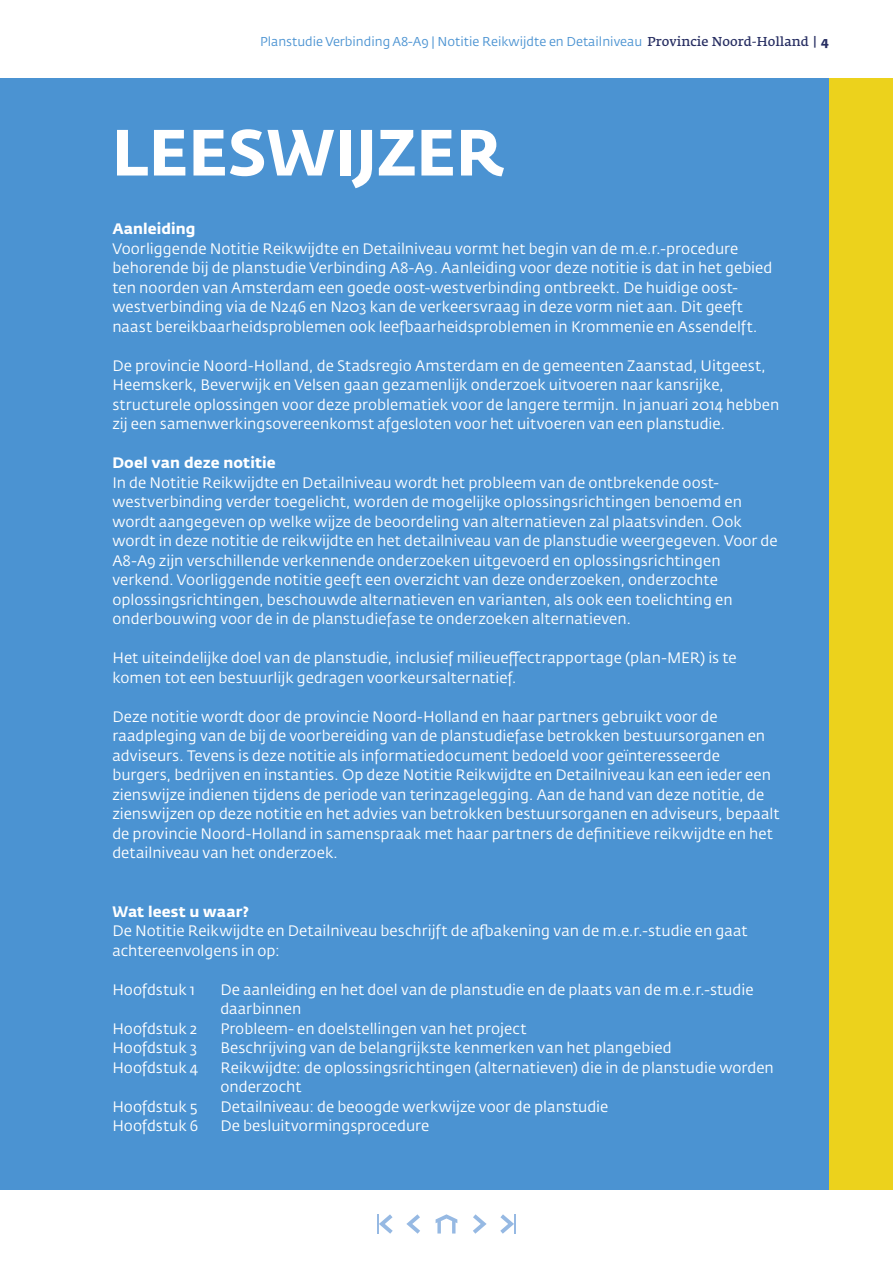
<style>
.page{position:relative;width:893px;height:1263px;background:#fff}
.page>*{position:absolute;margin:0;border:0;box-sizing:border-box;transform-origin:0 0}
.t1{font:700 64.5px "Fedra Sans Std";color:#fff}
.t2{font:15px/19.5px "Fedra Sans Std";color:#fff}
.t3{font:700 15px "Fedra Sans Std";letter-spacing:.01em;color:#fff}
.t4{font:12.75px "Fedra Sans Std";color:#4b93d2}
.s1{font-family:"Fedra Serif A Std";font-weight:600;color:#272e62}
.s2{font-family:"Fedra Serif A Std";font-weight:700;font-size:12px;color:#272e62}
.s3{font-weight:700;color:#272e62}
</style>
<div class="page">
<svg style="left:436px;top:1214px;width:21px;height:19px"></svg>
<svg style="left:377px;top:1214px;width:16px;height:20px"></svg>
<svg style="left:500px;top:1214px;width:16px;height:20px"></svg>
<svg style="left:473px;top:1214px;width:14px;height:20px"></svg>
<svg style="left:406px;top:1214px;width:14px;height:20px"></svg>
<div style="left:0;top:78px;width:829px;height:1112px;background:#4b93d2"></div>
<div style="left:829px;top:78px;width:64px;height:1112px;background:#ecd21c"></div>
<p class="t4" style="left:260px;top:34px;width:570px">Planstudie Verbinding A8-A9 | Notitie Reikwijdte en Detailniveau <span class="s1">Provincie Noord-Holland</span> <span class="s2">|</span> <span class="s3">4</span></p>
<h1 class="t1" style="left:112px;top:111px;width:394px">LEESWIJZER</h1>
<p class="t3" style="left:112px;top:219px;width:85px">Aanleiding</p>
<p class="t2" style="left:112px;top:239px;width:662px">Voorliggende Notitie Reikwijdte en Detailniveau vormt het begin van de m.e.r.-procedure behorende bij de planstudie Verbinding A8-A9. Aanleiding voor deze notitie is dat in het gebied ten noorden van Amsterdam een goede oost-westverbinding ontbreekt. De huidige oost&shy;westverbinding via de N246 en N203 kan de verkeersvraag in deze vorm niet aan. Dit geeft naast bereikbaarheidsproblemen ook leefbaarheidsproblemen in Krommenie en Assendelft.</p>
<p class="t2" style="left:112px;top:356px;width:669px">De provincie Noord-Holland, de Stadsregio Amsterdam en de gemeenten Zaanstad, Uitgeest, Heemskerk, Beverwijk en Velsen gaan gezamenlijk onderzoek uitvoeren naar kansrijke, structurele oplossingen voor deze problematiek voor de langere termijn. In januari 2014 hebben zij een samenwerkingsovereenkomst afgesloten voor het uitvoeren van een planstudie.</p>
<p class="t3" style="left:112px;top:453px;width:165px">Doel van deze notitie</p>
<p class="t2" style="left:112px;top:473px;width:667px">In de Notitie Reikwijdte en Detailniveau wordt het probleem van de ontbrekende oost&shy;westverbinding verder toegelicht, worden de mogelijke oplossingsrichtingen benoemd en wordt aangegeven op welke wijze de beoordeling van alternatieven zal plaatsvinden. Ook wordt in deze notitie de reikwijdte en het detailniveau van de planstudie weergegeven. Voor de A8-A9 zijn verschillende verkennende onderzoeken uitgevoerd en oplossingsrichtingen verkend. Voorliggende notitie geeft een overzicht van deze onderzoeken, onderzochte oplossingsrichtingen, beschouwde alternatieven en varianten, als ook een toelichting en onderbouwing voor de in de planstudiefase te onderzoeken alternatieven.</p>
<p class="t2" style="left:112px;top:648px;width:626px">Het uiteindelijke doel van de planstudie, inclusief milieueffectrapportage (plan-MER) is te komen tot een bestuurlijk gedragen voorkeursalternatief.</p>
<p class="t2" style="left:112px;top:707px;width:669px">Deze notitie wordt door de provincie Noord-Holland en haar partners gebruikt voor de raadpleging van de bij de voorbereiding van de planstudiefase betrokken bestuursorganen en adviseurs. Tevens is deze notitie als informatiedocument bedoeld voor geïnteresseerde burgers, bedrijven en instanties. Op deze Notitie Reikwijdte en Detailniveau kan een ieder een zienswijze indienen tijdens de periode van terinzagelegging. Aan de hand van deze notitie, de zienswijzen op deze notitie en het advies van betrokken bestuursorganen en adviseurs, bepaalt de provincie Noord-Holland in samenspraak met haar partners de definitieve reikwijdte en het detailniveau van het onderzoek.</p>
<p class="t3" style="left:112px;top:902px;width:138px">Wat leest u waar?</p>
<p class="t2" style="left:112px;top:921px;width:637px">De Notitie Reikwijdte en Detailniveau beschrijft de afbakening van de m.e.r.-studie en gaat achtereenvolgens in op:</p>
<p class="t2" style="left:112px;top:980px;width:84px">Hoofdstuk 1</p>
<p class="t2" style="left:220px;top:980px;width:535px">De aanleiding en het doel van de planstudie en de plaats van de m.e.r.-studie daarbinnen</p>
<p class="t2" style="left:112px;top:1019px;width:86px">Hoofdstuk 2</p>
<p class="t2" style="left:220px;top:1019px;width:308px">Probleem- en doelstellingen van het project</p>
<p class="t2" style="left:112px;top:1038px;width:86px">Hoofdstuk 3</p>
<p class="t2" style="left:220px;top:1038px;width:453px">Beschrijving van de belangrijkste kenmerken van het plangebied</p>
<p class="t2" style="left:112px;top:1058px;width:87px">Hoofdstuk 4</p>
<p class="t2" style="left:220px;top:1058px;width:555px">Reikwijdte: de oplossingsrichtingen (alternatieven) die in de planstudie worden onderzocht</p>
<p class="t2" style="left:112px;top:1097px;width:87px">Hoofdstuk 5</p>
<p class="t2" style="left:220px;top:1097px;width:390px">Detailniveau: de beoogde werkwijze voor de planstudie</p>
<p class="t2" style="left:112px;top:1116px;width:88px">Hoofdstuk 6</p>
<p class="t2" style="left:220px;top:1116px;width:210px">De besluitvormingsprocedure</p>
</div>
